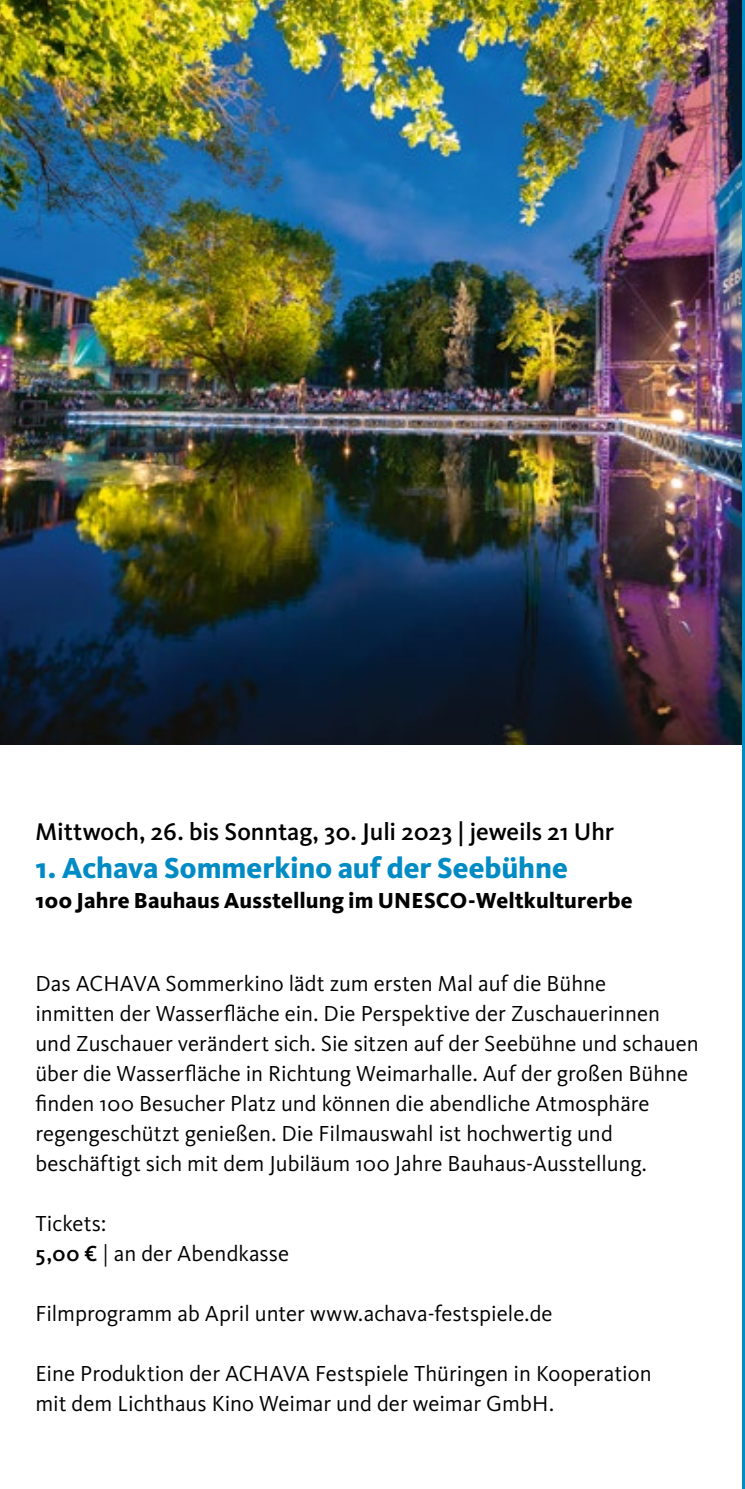
<style>
.page{position:relative;width:745px;height:1489px;background:#fff}
.page>*{position:absolute;margin:0;border:0;box-sizing:border-box;transform-origin:0 0}
.t1{font:800 30px "Kievit Pro";letter-spacing:-.005em;color:#008bc5}
.t2{font:500 25px "Kievit Pro";letter-spacing:-.005em;color:#000}
.t3{font:22.5px/30px "Kievit Pro";color:#000}
.t4{font:800 22.5px "Kievit Pro";letter-spacing:.005em;color:#000}
.s1{font-weight:500}
</style>
<div class="page">
<img style="left:0;top:0;width:741px;height:744px">
<hr style="left:741px;top:0;width:3px;height:1488px;background:#008bc5">
<p class="t2" style="left:35px;top:817px;width:580px">Mittwoch, 26. bis Sonntag, 30. Juli 2023 | jeweils 21 Uhr</p>
<h1 class="t1" style="left:35px;top:849px;width:533px">1. Achava Sommerkino auf der Seebühne</h1>
<p class="t4" style="left:35px;top:886px;width:598px">100 Jahre Bauhaus Ausstellung im UNESCO-Weltkulturerbe</p>
<p class="t3" style="left:35px;top:967px;width:664px">Das ACHAVA Sommerkino lädt zum ersten Mal auf die Bühne<br>inmitten der Wasserfläche ein. Die Perspektive der Zuschauerinnen und Zuschauer verändert sich. Sie sitzen auf der Seebühne und schauen über die Wasserfläche in Richtung Weimarhalle. Auf der großen Bühne finden 100 Besucher Platz und können die abendliche Atmosphäre regengeschützt genießen. Die Filmauswahl ist hochwertig und beschäftigt sich mit dem Jubiläum 100 Jahre Bauhaus-Ausstellung.</p>
<p class="t3" style="left:35px;top:1207px;width:255px">Tickets:<br><span class="s1">5,00 €</span> | an der Abendkasse</p>
<p class="t3" style="left:35px;top:1297px;width:518px">Filmprogramm ab April unter www.achava-festspiele.de</p>
<p class="t3" style="left:35px;top:1357px;width:617px">Eine Produktion der ACHAVA Festspiele Thüringen in Kooperation mit dem Lichthaus Kino Weimar und der weimar GmbH.</p>
</div>
